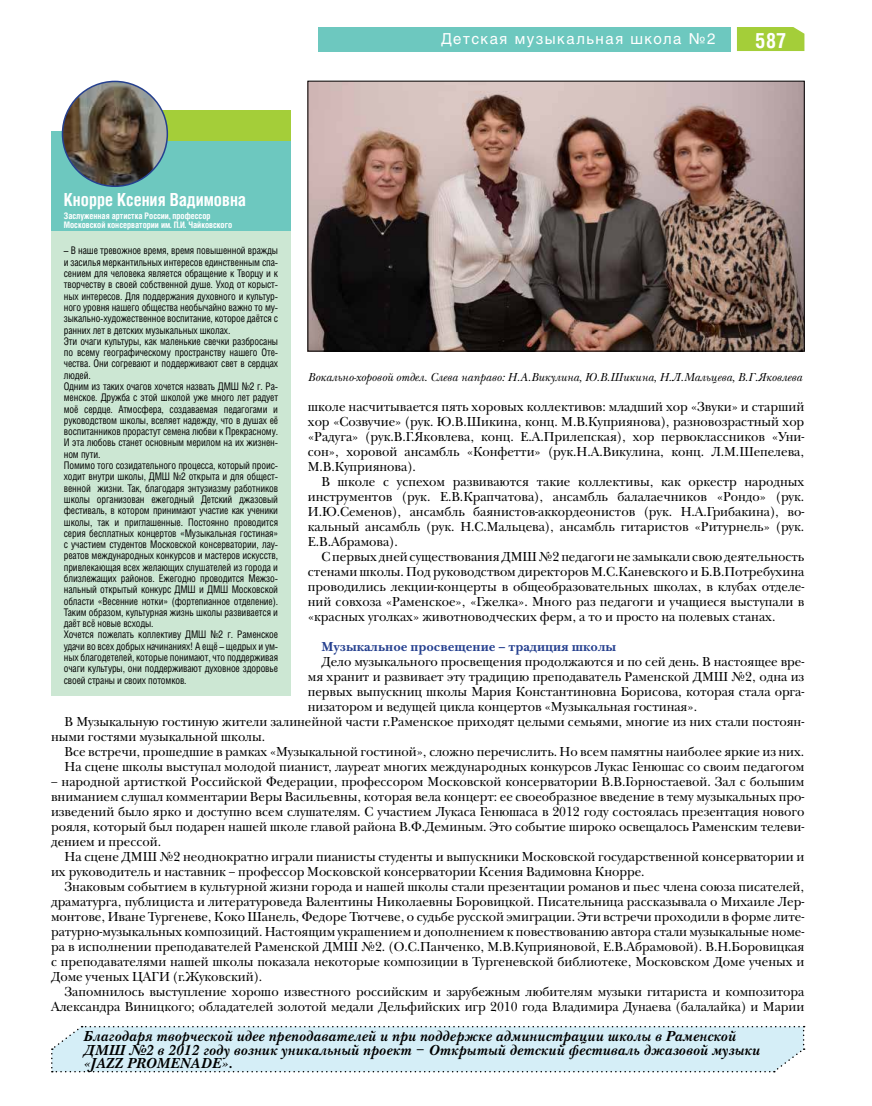
<style>
.page{position:relative;width:872px;height:1106px;background:#fff}
.page>*{position:absolute;margin:0;border:0;box-sizing:border-box;transform-origin:0 0}
.t1{font:700 21px "Helios Cond";color:#fff}
.t2{font:700 18px "Helios Cond";color:#fff;scale:.95 1}
.t3{font:italic 700 15px/13.5px "New Baskerville C";letter-spacing:.025em;color:#000}
.t4{font:15px "Helios";letter-spacing:.1em;color:#fff}
.t5{font:13.5px/15px "New Baskerville C";letter-spacing:-.005em;color:#000;text-align:justify;scale:.96 1}
.t6{font:700 13.5px "New Baskerville C";letter-spacing:-.005em;color:#25408f;scale:.96 1}
.t7{font:italic 12px "New Baskerville C";letter-spacing:.005em;color:#000}
.t8{font:10.5px/11.2px "Helios Cond";letter-spacing:-.01em;color:#000;scale:.93 1}
.t9{font:700 9px/9px "Helios Cond";color:#fff;scale:.96 1}
</style>
<div class="page">
<div style="left:318px;top:27px;width:412px;height:24px;background:#6dc8bf"></div>
<div style="left:737px;top:27px;width:67px;height:24px;background:#a4ce39"></div>
<svg style="left:51px;top:1025px;width:753px;height:47px;background:#d4ebf3"></svg>
<img style="left:310px;top:83px;width:492px;height:266px">
<div style="left:308px;top:81px;width:496px;height:270px;border:1px solid #000"></div>
<div style="left:51px;top:230px;width:240px;height:466px;background:#cce7d3"></div>
<div style="left:51px;top:132px;width:240px;height:99px;background:#6dc8bf"></div>
<div style="left:159px;top:111px;width:132px;height:30px;background:#a4ce39"></div>
<img style="left:62px;top:81px;width:105px;height:105px;border-radius:52px">
<div style="left:62px;top:81px;width:106px;height:106px;border:2px solid #25408f;border-radius:50%"></div>
<h2 class="t2" style="left:64px;top:188px;width:193px">Кнорре Ксения Вадимовна</h2>
<p class="t9" style="left:64px;top:211px;width:177px">Заслуженная артистка России, профессор<br>Московской консерватории им. П.И. Чайковского</p>
<p class="t4" style="left:441px;top:30px;width:276px">Детская музыкальная школа №2</p>
<h1 class="t1" style="left:755px;top:27px;width:33px">587</h1>
<p class="t8" style="left:64px;top:245px;width:232px">– В наше тревожное время, время повышенной вражды и засилья меркантильных интересов единственным спа&shy;сением для человека является обращение к Творцу и к творчеству в своей собственной душе. Уход от корыст&shy;ных интересов. Для поддержания духовного и культур&shy;ного уровня нашего общества необычайно важно то му&shy;зыкально-художественное воспитание, которое даётся с ранних лет в детских музыкальных школах.<br>Эти очаги культуры, как маленькие свечки разбросаны по всему географическому пространству нашего Оте&shy;чества. Они согревают и поддерживают свет в сердцах людей.<br>Одним из таких очагов хочется назвать ДМШ №2 г. Ра&shy;менское. Дружба с этой школой уже много лет радует моё сердце. Атмосфера, создаваемая педагогами и руководством школы, вселяет надежду, что в душах её воспитанников прорастут семена любви к Прекрасному.<br>И эта любовь станет основным мерилом на их жизнен&shy;ном пути.<br>Помимо того созидательного процесса, который проис&shy;ходит внутри школы, ДМШ №2 открыта и для общест&shy;венной жизни. Так, благодаря энтузиазму работников школы организован ежегодный Детский джазовый фестиваль, в котором принимают участие как ученики школы, так и приглашенные. Постоянно проводится серия бесплатных концертов «Музыкальная гостиная» с участием студентов Московской консерватории, лау&shy;реатов международных конкурсов и мастеров искусств, привлекающая всех желающих слушателей из города и близлежащих районов. Ежегодно проводится Межзо&shy;нальный открытый конкурс ДМШ и ДМШ Московской области «Весенние нотки» (фортепианное отделение).<br>Таким образом, культурная жизнь школы развивается и даёт всё новые всходы.<br>Хочется пожелать коллективу ДМШ №2 г. Раменское удачи во всех добрых начинаниях! А ещё – щедрых и ум&shy;ных благодетелей, которые понимают, что поддерживая очаги культуры, они поддерживают духовное здоровье своей страны и своих потомков.</p>
<p class="t7" style="left:308px;top:370px;width:496px">Вокально-хоровой отдел. Слева направо: Н.А.Викулина, Ю.В.Шикина, Н.Л.Мальцева, В.Г.Яковлева</p>
<p class="t5" style="left:308px;top:399px;width:518px">школе насчитывается пять хоровых коллективов: младший хор «Звуки» и старший хор «Созвучие» (рук. Ю.В.Шикина, конц. М.В.Куприянова), разновозрастный хор «Радуга» (рук.В.Г.Яковлева, конц. Е.А.Прилепская), хор первоклассников «Уни&shy;сон», хоровой ансамбль «Конфетти» (рук.Н.А.Викулина, конц. Л.М.Шепелева, М.В.Куприянова).</p>
<p class="t5" style="left:308px;top:474px;width:518px;text-indent:14px">В школе с успехом развиваются такие коллективы, как оркестр народных инструментов (рук. Е.В.Крапчатова), ансамбль балалаечников «Рондо» (рук.<br>И.Ю.Семенов), ансамбль баянистов-аккордеонистов (рук. Н.А.Грибакина), во&shy;кальный ансамбль (рук. Н.С.Мальцева), ансамбль гитаристов «Ритурнель» (рук.<br>Е.В.Абрамова).</p>
<p class="t5" style="left:308px;top:549px;width:518px;text-indent:14px">С первых дней существования ДМШ №2 педагоги не замыкали свою деятельность стенами школы. Под руководством директоров М.С.Каневского и Б.В.Потребухина проводились лекции-концерты в общеобразовательных школах, в клубах отделе&shy;ний совхоза «Раменское», «Гжелка». Много раз педагоги и учащиеся выступали в «красных уголках» животноводческих ферм, а то и просто на полевых станах.</p>
<p class="t6" style="left:321px;top:639px;width:308px">Музыкальное просвещение – традиция школы</p>
<p class="t5" style="left:321px;top:654px;width:504px">Дело музыкального просвещения продолжаются и по сей день. В настоящее вре-</p>
<p class="t5" style="left:308px;top:669px;width:518px">мя хранит и развивает эту традицию преподаватель Раменской ДМШ №2, одна из</p>
<p class="t5" style="left:308px;top:684px;width:518px">первых выпускниц школы Мария Константиновна Борисова, которая стала орга-</p>
<p class="t5" style="left:308px;top:699px;width:407px">низатором и ведущей цикла концертов «Музыкальная гостиная».</p>
<p class="t5" style="left:65px;top:714px;width:772px">В Музыкальную гостиную жители залинейной части г.Раменское приходят целыми семьями, многие из них стали постоян-</p>
<p class="t5" style="left:51px;top:729px;width:225px">ными гостями музыкальной школы.</p>
<p class="t5" style="left:65px;top:744px;width:772px">Все встречи, прошедшие в рамках «Музыкальной гостиной», сложно перечислить. Но всем памятны наиболее яркие из них.</p>
<p class="t5" style="left:65px;top:759px;width:772px">На сцене школы выступал молодой пианист, лауреат многих международных конкурсов Лукас Генюшас со своим педагогом</p>
<p class="t5" style="left:51px;top:774px;width:786px">– народной артисткой Российской Федерации, профессором Московской консерватории В.В.Горностаевой. Зал с большим вниманием слушал комментарии Веры Васильевны, которая вела концерт: ее своеобразное введение в тему музыкальных про&shy;изведений было ярко и доступно всем слушателям. С участием Лукаса Генюшаса в 2012 году состоялась презентация нового рояля, который был подарен нашей школе главой района В.Ф.Деминым. Это событие широко освещалось Раменским телеви&shy;дением и прессой.</p>
<p class="t5" style="left:51px;top:849px;width:786px;text-indent:14px">На сцене ДМШ №2 неоднократно играли пианисты студенты и выпускники Московской государственной консерватории и их руководитель и наставник – профессор Московской консерватории Ксения Вадимовна Кнорре.</p>
<p class="t5" style="left:51px;top:879px;width:786px;text-indent:14px">Знаковым событием в культурной жизни города и нашей школы стали презентации романов и пьес члена союза писателей, драматурга, публициста и литературоведа Валентины Николаевны Боровицкой. Писательница рассказывала о Михаиле Лер&shy;монтове, Иване Тургеневе, Коко Шанель, Федоре Тютчеве, о судьбе русской эмиграции. Эти встречи проходили в форме лите&shy;ратурно-музыкальных композиций. Настоящим украшением и дополнением к повествованию автора стали музыкальные номе&shy;ра в исполнении преподавателей Раменской ДМШ №2. (О.С.Панченко, М.В.Куприяновой, Е.В.Абрамовой). В.Н.Боровицкая с преподавателями нашей школы показала некоторые композиции в Тургеневской библиотеке, Московском Доме ученых и Доме ученых ЦАГИ (г.Жуковский).</p>
<p class="t5" style="left:51px;top:984px;width:786px;text-align:right">Запомнилось выступление хорошо известного российским и зарубежным любителям музыки гитариста и композитора<br>Александра Виницкого; обладателей золотой медали Дельфийских игр 2010 года Владимира Дунаева (балалайка) и Марии</p>
<p class="t3" style="left:83px;top:1029px;width:678px">Благодаря творческой идее преподавателей и при поддержке администрации школы в Раменской<br>ДМШ №2 в 2012 году возник уникальный проект – Открытый детский фестиваль джазовой музыки «JAZZ PROMENADE».</p>
</div>
